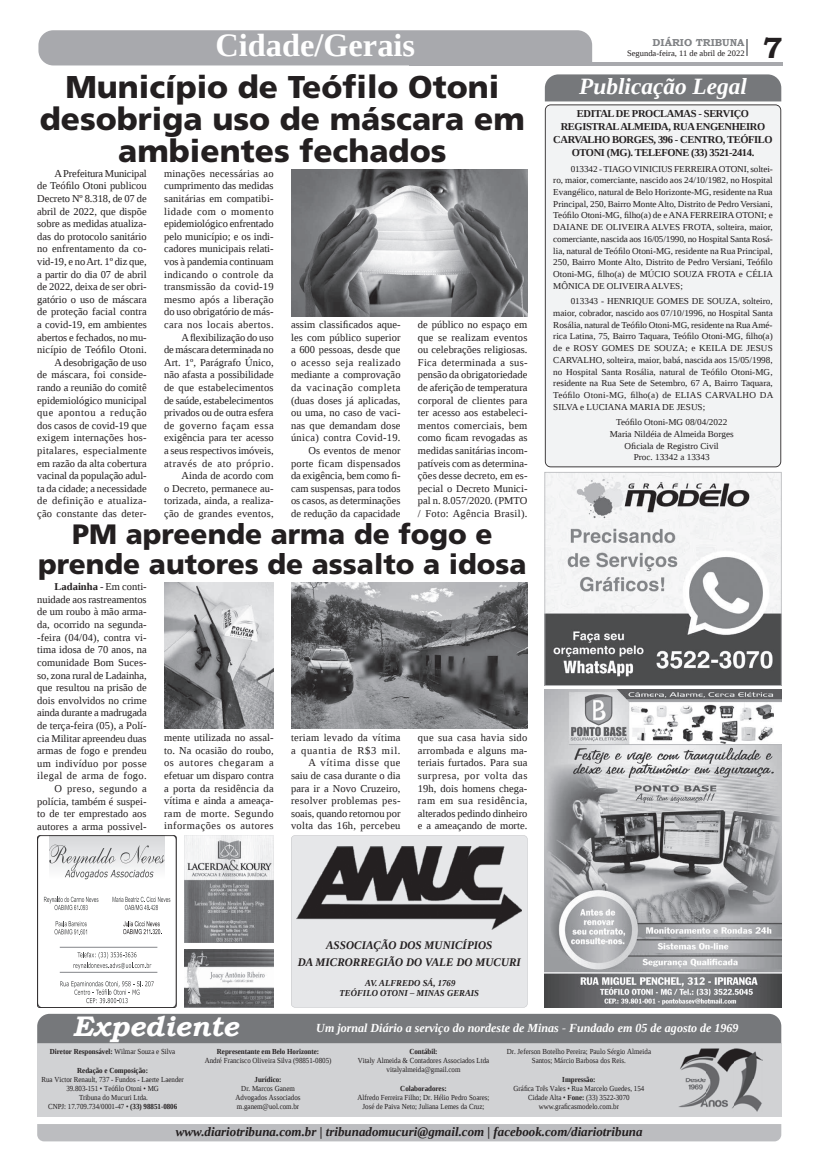
<style>
.page{position:relative;width:821px;height:1166px;background:#fff}
.page>*{position:absolute;margin:0;border:0;box-sizing:border-box;transform-origin:0 0}
.t1{font:700 32.38px "Liberation Serif";color:#fff}
.t2{font:900 31.5px/31.9px "Frutiger LT Std";color:#231f20;text-align:center}
.t3{font:700 29.31px "Bookman Old Style";color:#231f20}
.t4{font:italic 700 28.26px "Bookman Old Style";color:#fff}
.t5{font:900 28px/29.8px "Frutiger LT Std";color:#231f20;text-align:center}
.t6{font:italic 700 23.28px "Liberation Serif";color:#fff}
.t7{font:italic 700 12.95px "Liberation Serif";color:#231f20}
.t8{font:italic 700 12.34px "Liberation Serif";color:#fff}
.t9{font:italic 700 11.55px/16.8px "Liberation Serif";color:#231f20;text-align:center}
.t10{font:10.5px/12.6px "Liberation Serif";letter-spacing:.005em;color:#231f20;text-align:right}
.t11{font:10.5px/12.6px "Liberation Serif";letter-spacing:.025em;color:#231f20;text-align:right}
.t12{font:700 10.5px/13.1px "Liberation Serif";letter-spacing:-.035em;color:#231f20;text-align:center}
.t13{font:700 10.06px "Bookman Old Style";color:#808285}
.t14{font:italic 700 9.1px/10px "Liberation Serif";color:#231f20;text-align:center}
.t15{font:9.01px/11.7px "Liberation Serif";color:#231f20;text-align:justify}
.t16{font:8.4px "Liberation Serif";color:#231f20}
.t17{font:7.7px/9.2px "Liberation Serif";color:#231f20;text-align:center;scale:.91 1}
.t18{font:700 7.7px "Liberation Serif";color:#231f20;scale:.91 1}
.s1{font-weight:700}
.s2{font-weight:400}
</style>
<div class="page">
<hr style="left:409px;top:62px;width:374px;height:3px;background:#a8a9ad">
<div style="left:38px;top:30px;width:554px;height:35px;background:#a8a9ad"></div>
<svg style="left:747px;top:39px;width:1px;height:17px"></svg>
<div style="left:37px;top:1124px;width:744px;height:17px;background:#bcbdc0"></div>
<div style="left:545px;top:74px;width:236px;height:27px;background:#76787b"></div>
<svg style="left:37px;top:835px;width:140px;height:173px"></svg>
<svg style="left:184px;top:835px;width:90px;height:108px"></svg>
<img style="left:184px;top:949px;width:90px;height:59px">
<div style="left:291px;top:835px;width:237px;height:172px;background:#e6e7e9"></div>
<img style="left:297px;top:846px;width:225px;height:83px">
<div style="left:37px;top:1043px;width:744px;height:73px;background:#d1d2d4"></div>
<div style="left:37px;top:1014px;width:744px;height:29px;background:#76787b"></div>
<div style="left:545px;top:104px;width:236px;height:363px;background:#f2f3f4"></div>
<img style="left:545px;top:690px;width:236px;height:317px">
<img style="left:678px;top:1049px;width:85px;height:62px">
<svg style="left:544px;top:472px;width:238px;height:214px;fill:#eff0f1"></svg>
<img style="left:291px;top:169px;width:236px;height:147px">
<img style="left:164px;top:583px;width:110px;height:146px">
<img style="left:291px;top:583px;width:236px;height:146px">
<h1 class="t1" style="left:215px;top:24px;width:201px">Cidade/Gerais</h1>
<p class="t13" style="left:653px;top:35px;width:93px">DIÁRIO TRIBUNA</p>
<p class="t16" style="left:627px;top:48px;width:119px">Segunda-feira, 11 de abril de 2022</p>
<h3 class="t3" style="left:763px;top:27px;width:21px">7</h3>
<h2 class="t2" style="left:65px;top:71px;width:435px">Município de Teófilo Otoni</h2>
<h3 class="t6" style="left:579px;top:71px;width:169px">Publicação Legal</h3>
<h2 class="t2" style="left:40px;top:103px;width:487px">desobriga uso de máscara em ambientes fechados</h2>
<p class="t12" style="left:553px;top:107px;width:221px">EDITAL DE PROCLAMAS - SERVIÇO REGISTRAL ALMEIDA, RUA ENGENHEIRO CARVALHO BORGES, 396 - CENTRO, TEÓFILO OTONI (MG). TELEFONE (33) 3521-2414.</p>
<p class="t15" style="left:553px;top:163px;width:221px;text-indent:17px">013342 - TIAGO VINICIUS FERREIRA OTONI, soltei&shy;ro, maior, comerciante, nascido aos 24/10/1982, no Hospital Evangélico, natural de Belo Horizonte-MG, residente na Rua Principal, 250, Bairro Monte Alto, Distrito de Pedro Versiani, Teófilo Otoni-MG, filho(a) de e ANA FERREIRA OTONI; e DAIANE DE OLIVEIRA ALVES FROTA, solteira, maior, comerciante, nascida aos 16/05/1990, no Hospital Santa Rosá&shy;lia, natural de Teófilo Otoni-MG, residente na Rua Principal, 250, Bairro Monte Alto, Distrito de Pedro Versiani, Teófilo Otoni-MG, filho(a) de MÚCIO SOUZA FROTA e CÉLIA MÔNICA DE OLIVEIRA ALVES;</p>
<p class="t15" style="left:553px;top:295px;width:222px;text-indent:17px">013343 - HENRIQUE GOMES DE SOUZA, solteiro, maior, cobrador, nascido aos 07/10/1996, no Hospital Santa Rosália, natural de Teófilo Otoni-MG, residente na Rua Amé&shy;rica Latina, 75, Bairro Taquara, Teófilo Otoni-MG, filho(a) de e ROSY GOMES DE SOUZA; e KEILA DE JESUS CARVALHO, solteira, maior, babá, nascida aos 15/05/1998, no Hospital Santa Rosália, natural de Teófilo Otoni-MG, residente na Rua Sete de Setembro, 67 A, Bairro Taquara, Teófilo Otoni-MG, filho(a) de ELIAS CARVALHO DA SILVA e LUCIANA MARIA DE JESUS;</p>
<p class="t15" style="left:610px;top:416px;width:125px;text-align:center">Teófilo Otoni-MG 08/04/2022<br>Maria Nildéia de Almeida Borges<br>Oficiala de Registro Civil<br>Proc. 13342 a 13343</p>
<p class="t10" style="left:37px;top:167px;width:111px">A Prefeitura Municipal<br>de Teófilo Otoni publicou<br>Decreto Nº 8.318, de 07 de abril de 2022, que dispõe sobre as medidas atualiza&shy;das do protocolo sanitário no enfrentamento da co&shy;vid-19, e no Art. 1º diz que, a partir do dia 07 de abril de 2022, deixa de ser obri&shy;gatório o uso de máscara de proteção facial contra a covid-19, em ambientes abertos e fechados, no mu&shy;nicípio de Teófilo Otoni.<br>A desobrigação de uso<br>de máscara, foi conside&shy;rando a reunião do comitê epidemiológico municipal que apontou a redução dos casos de covid-19 que exigem internações hos&shy;pitalares, especialmente em razão da alta cobertura vacinal da população adul&shy;ta da cidade; a necessidade de definição e atualiza&shy;ção constante das deter-</p>
<p class="t10" style="left:164px;top:167px;width:111px">minações necessárias ao cumprimento das medidas sanitárias em compatibi&shy;lidade com o momento epidemiológico enfrentado pelo município; e os indi&shy;cadores municipais relati&shy;vos à pandemia continuam indicando o controle da transmissão da covid-19 mesmo após a liberação do uso obrigatório de más&shy;cara nos locais abertos.<br>A flexibilização do uso<br>de máscara determinada no<br>Art. 1º, Parágrafo Único, não afasta a possibilidade de que estabelecimentos de saúde, estabelecimentos privados ou de outra esfera de governo façam essa exigência para ter acesso a seus respectivos imóveis, através de ato próprio.<br>Ainda de acordo com<br>o Decreto, permanece au&shy;torizada, ainda, a realiza&shy;ção de grandes eventos,</p>
<p class="t10" style="left:291px;top:318px;width:111px">assim classificados aque&shy;les com público superior a 600 pessoas, desde que o acesso seja realizado mediante a comprovação da vacinação completa (duas doses já aplicadas, ou uma, no caso de vaci&shy;nas que demandam dose única) contra Covid-19.<br>Os eventos de menor porte ficam dispensados da exigência, bem como fi&shy;cam suspensas, para todos os casos, as determinações de redução da capacidade</p>
<p class="t10" style="left:418px;top:318px;width:111px;text-align:justify">de público no espaço em que se realizam eventos ou celebrações religiosas.<br>Fica determinada a sus&shy;pensão da obrigatoriedade de aferição de temperatura corporal de clientes para ter acesso aos estabeleci&shy;mentos comerciais, bem como ficam revogadas as medidas sanitárias incom&shy;patíveis com as determina&shy;ções desse decreto, em es&shy;pecial o Decreto Munici&shy;pal n. 8.057/2020. (PMTO / Foto: Agência Brasil).</p>
<h3 class="t5" style="left:38px;top:519px;width:490px">PM apreende arma de fogo e prende autores de assalto a idosa</h3>
<p class="t10" style="left:37px;top:580px;width:111px"><span class="s1">Ladainha</span> - Em conti&shy;nuidade aos rastreamentos de um roubo à mão arma&shy;da, ocorrido na segunda--feira (04/04), contra vi&shy;tima idosa de 70 anos, na comunidade Bom Suces&shy;so, zona rural de Ladainha, que resultou na prisão de dois envolvidos no crime ainda durante a madrugada de terça-feira (05), a Polí&shy;cia Militar apreendeu duas armas de fogo e prendeu um indivíduo por posse ilegal de arma de fogo.<br>O preso, segundo a polícia, também é suspei&shy;to de ter emprestado aos autores a arma possivel-</p>
<p class="t10" style="left:164px;top:731px;width:111px;text-align:justify">mente utilizada no assal&shy;to. Na ocasião do roubo, os autores chegaram a efetuar um disparo contra a porta da residência da vítima e ainda a ameaça&shy;ram de morte. Segundo informações os autores</p>
<p class="t11" style="left:291px;top:731px;width:111px">teriam levado da vítima a quantia de R$3 mil.<br>A vítima disse que saiu de casa durante o dia para ir a Novo Cruzeiro, resolver problemas pes&shy;soais, quando retornou por volta das 16h, percebeu</p>
<p class="t10" style="left:418px;top:731px;width:111px;text-align:justify">que sua casa havia sido arrombada e alguns ma&shy;teriais furtados. Para sua surpresa, por volta das 19h, dois homens chega&shy;ram em sua residência, alterados pedindo dinheiro e a ameaçando de morte.</p>
<p class="t9" style="left:298px;top:936px;width:225px">ASSOCIAÇÃO DOS MUNICÍPIOS<br>DA MICRORREGIÃO DO VALE DO MUCURI</p>
<p class="t14" style="left:340px;top:977px;width:141px">AV. ALFREDO SÁ, 1769<br>TEÓFILO OTONI – MINAS GERAIS</p>
<h3 class="t4" style="left:73px;top:1005px;width:167px">Expediente</h3>
<p class="t8" style="left:316px;top:1020px;width:424px">Um jornal Diário a serviço do nordeste de Minas - Fundado em 05 de agosto de 1969</p>
<p class="t18" style="left:50px;top:1046px;width:139px">Diretor Responsável: <span class="s2">Wilmar Souza e Silva</span></p>
<p class="t18" style="left:77px;top:1065px;width:79px">Redação e Composição:</p>
<p class="t17" style="left:41px;top:1074px;width:158px">Rua Victor Renault, 737 - Fundos - Laerte Laender 39.803-151 • Teófilo Otoni • MG<br>Tribuna do Mucuri Ltda.<br>CNPJ: 17.709.734/0001-47 • <span class="s1">(33) 98851-0806</span></p>
<p class="t18" style="left:217px;top:1046px;width:114px">Representante em Belo Horizonte:</p>
<p class="t17" style="left:205px;top:1056px;width:141px">André Francisco Oliveira Silva (98851-0805)</p>
<p class="t18" style="left:255px;top:1074px;width:31px">Jurídico:</p>
<p class="t17" style="left:236px;top:1083px;width:73px">Dr. Marcos Ganem<br>Advogados Associados m.ganem@uol.com.br</p>
<p class="t18" style="left:409px;top:1046px;width:33px">Contábil:</p>
<p class="t17" style="left:358px;top:1056px;width:146px">Vitaly Almeida &amp; Contadores Associados Ltda vitalyalmeida@gmail.com</p>
<p class="t18" style="left:400px;top:1083px;width:52px">Colaboradores:</p>
<p class="t17" style="left:358px;top:1093px;width:147px">Alfredo Ferreira Filho; Dr. Hélio Pedro Soares;<br>José de Paiva Neto; Juliana Lemes da Cruz;</p>
<p class="t17" style="left:507px;top:1047px;width:160px">Dr. Jeferson Botelho Pereira; Paulo Sérgio Almeida<br>Santos; Márcio Barbosa dos Reis.</p>
<p class="t18" style="left:562px;top:1074px;width:38px">Impressão:</p>
<p class="t17" style="left:514px;top:1084px;width:145px">Gráfica Três Vales • Rua Marcelo Guedes, 154<br>Cidade Alta • <span class="s1">Fone:</span> (33) 3522-3070 www.graficasmodelo.com.br</p>
<p class="t7" style="left:176px;top:1123px;width:468px">www.diariotribuna.com.br | tribunadomucuri@gmail.com | facebook.com/diariotribuna</p>
</div>
